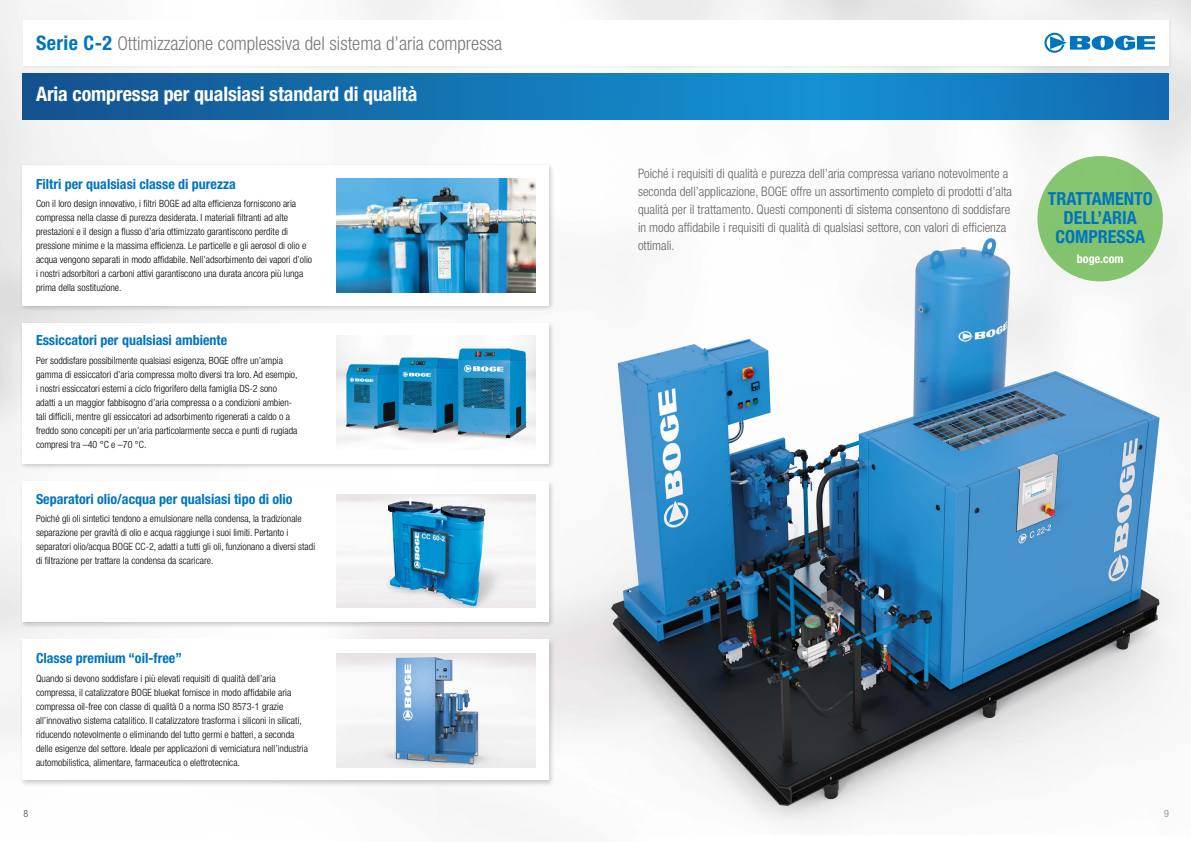
<style>
.page{position:relative;width:1191px;height:842px;background:#fff}
.page>*{position:absolute;margin:0;border:0;box-sizing:border-box;transform-origin:0 0}
.t1{font:700 condensed 20px "Helvetica Neue LT Pro";letter-spacing:-.005em;color:#fff}
.t2{font:300 condensed 19px "Helvetica Neue LT Pro";color:#787978}
.t3{font:700 condensed 18px/19px "Helvetica Neue LT Pro";color:#0075be;text-align:center}
.t4{font:700 condensed 14px "Helvetica Neue LT Pro";color:#0075be}
.t5{font:300 condensed 13px/18px "Helvetica Neue LT Pro";color:#636362}
.t6{font:700 condensed 12px "Helvetica Neue LT Pro";color:#fff}
.t7{font:300 condensed 10px/14px "Helvetica Neue LT Pro";color:#000}
.t8{font:300 condensed 10px "Helvetica Neue LT Pro";color:#494948}
.t9{font:300 condensed 10px "Helvetica Neue LT Pro";color:#7e7e7d}
.s1{font-weight:700;font-size:20px;color:#0075be}
</style>
<div class="page">
<img style="left:0;top:0;width:1191px;height:824px">
<div style="left:22px;top:19px;width:1151px;height:51px;background:#000;opacity:.05"></div>
<div style="left:23px;top:20px;width:1145px;height:45px;background:#fff"></div>
<svg style="left:1044px;top:33px;width:111px;height:20px"></svg>
<svg style="left:23px;top:74px;width:1145px;height:45px"></svg>
<div style="left:20px;top:162px;width:535px;height:625px;background:#000;opacity:.1"></div>
<div style="left:23px;top:165px;width:526px;height:140px;background:#fff"></div>
<div style="left:23px;top:323px;width:526px;height:141px;background:#fff"></div>
<div style="left:23px;top:481px;width:526px;height:141px;background:#fff"></div>
<div style="left:23px;top:639px;width:526px;height:141px;background:#fff"></div>
<svg style="left:336px;top:335px;width:199px;height:109px"></svg>
<svg style="left:336px;top:494px;width:199px;height:114px"></svg>
<div style="left:1037px;top:156px;width:125px;height:125px;background:#85c46f;border-radius:50%"></div>
<img style="left:336px;top:179px;width:199px;height:113px">
<img style="left:336px;top:653px;width:199px;height:114px">
<h2 class="t2" style="left:36px;top:33px;width:468px"><span class="s1">Serie C-2</span> Ottimizzazione complessiva del sistema d’aria compressa</h2>
<h1 class="t1" style="left:36px;top:82px;width:383px">Aria compressa per qualsiasi standard di qualità</h1>
<h3 class="t4" style="left:36px;top:175px;width:201px">Filtri per qualsiasi classe di purezza</h3>
<p class="t7" style="left:36px;top:196px;width:278px">Con il loro design innovativo, i filtri BOGE ad alta efficienza forniscono aria compressa nella classe di purezza desiderata. I materiali filtranti ad alte prestazioni e il design a flusso d’aria ottimizzato garantiscono perdite di pressione minime e la massima efficienza. Le particelle e gli aerosol di olio e acqua vengono separati in modo affidabile. Nell’adsorbimento dei vapori d’olio i nostri adsorbitori a carboni attivi garantiscono una durata ancora più lunga prima della sostituzione.</p>
<h3 class="t4" style="left:36px;top:332px;width:193px">Essiccatori per qualsiasi ambiente</h3>
<p class="t7" style="left:36px;top:353px;width:263px">Per soddisfare possibilmente qualsiasi esigenza, BOGE offre un’ampia gamma di essiccatori d’aria compressa molto diversi tra loro. Ad esempio, i nostri essiccatori esterni a ciclo frigorifero della famiglia DS-2 sono adatti a un maggior fabbisogno d’aria compressa o a condizioni ambien&shy;tali difficili, mentre gli essiccatori ad adsorbimento rigenerati a caldo o a freddo sono concepiti per un’aria particolarmente secca e punti di rugiada compresi tra –40 °C e –70 °C.</p>
<h3 class="t4" style="left:36px;top:491px;width:258px">Separatori olio/acqua per qualsiasi tipo di olio</h3>
<p class="t7" style="left:36px;top:512px;width:281px">Poiché gli oli sintetici tendono a emulsionare nella condensa, la tradizionale separazione per gravità di olio e acqua raggiunge i suoi limiti. Pertanto i separatori olio/acqua BOGE CC-2, adatti a tutti gli oli, funzionano a diversi stadi di filtrazione per trattare la condensa da scaricare.</p>
<h3 class="t4" style="left:36px;top:650px;width:147px">Classe premium “oil-free”</h3>
<p class="t7" style="left:36px;top:671px;width:273px">Quando si devono soddisfare i più elevati requisiti di qualità dell’aria compressa, il catalizzatore BOGE bluekat fornisce in modo affidabile aria compressa oil-free con classe di qualità 0 a norma ISO 8573-1 grazie all’innovativo sistema catalitico. Il catalizzatore trasforma i siliconi in silicati, riducendo notevolmente o eliminando del tutto germi e batteri, a seconda delle esigenze del settore. Ideale per applicazioni di verniciatura nell’industria automobilistica, alimentare, farmaceutica o elettrotecnica.</p>
<p class="t5" style="left:638px;top:165px;width:375px">Poiché i requisiti di qualità e purezza dell’aria compressa variano notevolmente a seconda dell’applicazione, BOGE offre un assortimento completo di prodotti d’alta qualità per il trattamento. Questi componenti di sistema consentono di soddisfare in modo affidabile i requisiti di qualità di qualsiasi settore, con valori di efficienza ottimali.</p>
<h3 class="t3" style="left:1047px;top:189px;width:106px">TRATTAMENTO<br>DELL’ARIA<br>COMPRESSA</h3>
<p class="t6" style="left:1077px;top:251px;width:48px">boge.com</p>
<p class="t8" style="left:24px;top:808px;width:6px">8</p>
<p class="t9" style="left:1164px;top:808px;width:6px">9</p>
</div>
